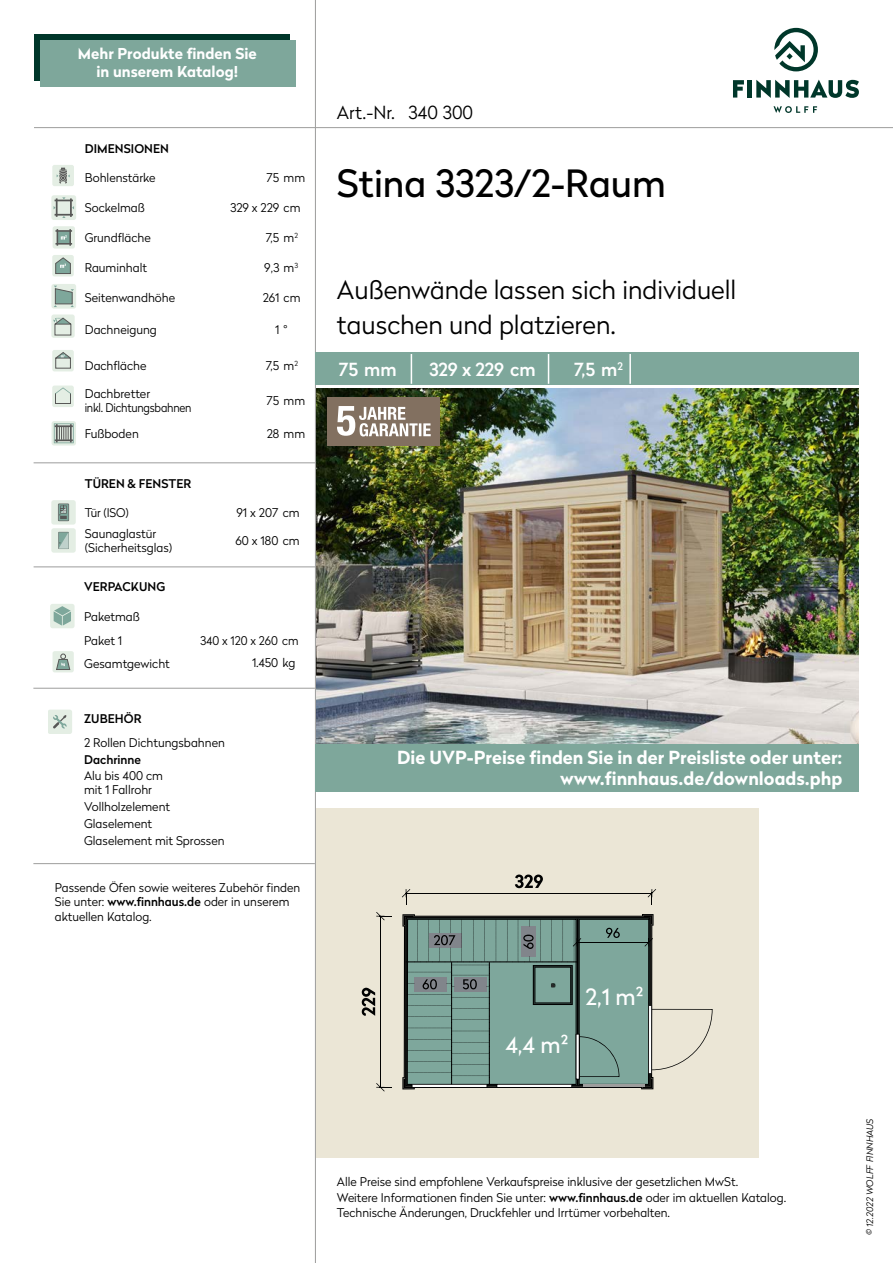
<style>
.page{position:relative;width:893px;height:1263px;background:#fff}
.page>*{position:absolute;margin:0;border:0;box-sizing:border-box;transform-origin:0 0}
.t1{font:37.5px "Radikal";color:#000}
.t2{font:300 25.5px/34.5px "Radikal";color:#000}
.t3{font:22.35px "Radikal";color:#fff}
.t4{font:700 18px/21.6px "Radikal";color:#fff;text-align:right}
.t5{font:500 18px "Radikal";color:#fff}
.t6{font:300 18px "Radikal";color:#000}
.t7{font:700 15px/18px "Radikal";color:#fff;text-align:center}
.t8{font:300 12px/14.4px "Radikal";color:#000}
.t9{font:500 12px "Radikal";letter-spacing:.005em;color:#000}
.t10{font:300 12px/14.4px "Radikal";letter-spacing:-.02em;color:#000}
.t11{font:italic 300 9px "Radikal";color:#000}
.s1{font-weight:500}
</style>
<div class="page">
<img style="left:316px;top:388px;width:543px;height:356px">
<hr style="left:316px;top:127px;width:577px;height:1px;background:#9d9d9c">
<hr style="left:315px;top:0;width:1px;height:1263px;background:#9d9d9c">
<div style="left:316px;top:808px;width:442px;height:350px;background:#ebe6d6"></div>
<div style="left:315px;top:352px;width:544px;height:32px;background:#7ea79b"></div>
<div style="left:328px;top:397px;width:112px;height:48px;background:#827060"></div>
<svg style="left:337px;top:406px;width:94px;height:30px"></svg>
<div style="left:52px;top:500px;width:24px;height:25px;background:#e4eee4;border-radius:3px"></div>
<svg style="left:58px;top:504px;width:11px;height:17px"></svg>
<div style="left:52px;top:528px;width:24px;height:25px;background:#e4eee4;border-radius:3px"></div>
<svg style="left:58px;top:532px;width:11px;height:17px"></svg>
<div style="left:52px;top:165px;width:22px;height:21px;background:#e4eee4;border-radius:2px"></div>
<svg style="left:57px;top:168px;width:13px;height:15px"></svg>
<div style="left:51px;top:195px;width:25px;height:25px;background:#e4eee4;border-radius:3px"></div>
<svg style="left:54px;top:197px;width:20px;height:21px"></svg>
<div style="left:53px;top:226px;width:22px;height:23px;background:#e4eee4;border-radius:2px"></div>
<svg style="left:55px;top:229px;width:17px;height:17px"></svg>
<div style="left:52px;top:255px;width:22px;height:21px;background:#e4eee4;border-radius:2px"></div>
<svg style="left:55px;top:257px;width:16px;height:17px"></svg>
<div style="left:51px;top:284px;width:25px;height:25px;background:#e4eee4;border-radius:3px"></div>
<svg style="left:54px;top:286px;width:20px;height:21px"></svg>
<div style="left:51px;top:314px;width:24px;height:24px;background:#e4eee4;border-radius:2px"></div>
<svg style="left:53px;top:317px;width:19px;height:19px"></svg>
<div style="left:52px;top:350px;width:22px;height:21px;background:#e4eee4;border-radius:2px"></div>
<svg style="left:55px;top:352px;width:16px;height:17px"></svg>
<div style="left:52px;top:385px;width:22px;height:22px;background:#e4eee4;border-radius:2px"></div>
<svg style="left:55px;top:387px;width:16px;height:17px"></svg>
<svg style="left:52px;top:421px;width:24px;height:24px"></svg>
<svg style="left:54px;top:423px;width:20px;height:20px"></svg>
<div style="left:48px;top:710px;width:24px;height:23px;background:#e4eee4;border-radius:3px"></div>
<svg style="left:53px;top:715px;width:14px;height:13px"></svg>
<div style="left:50px;top:604px;width:25px;height:24px;background:#e4eee4;border-radius:3px"></div>
<svg style="left:54px;top:606px;width:17px;height:20px"></svg>
<div style="left:53px;top:651px;width:21px;height:21px;background:#e4eee4;border-radius:2px"></div>
<svg style="left:56px;top:654px;width:15px;height:16px"></svg>
<hr style="left:411px;top:354px;width:1px;height:30px;background:#fff">
<hr style="left:548px;top:354px;width:1px;height:30px;background:#fff">
<hr style="left:629px;top:354px;width:2px;height:30px;background:#fff">
<hr style="left:34px;top:462px;width:282px;height:1px;background:#9d9d9c">
<hr style="left:34px;top:566px;width:282px;height:1px;background:#9d9d9c">
<hr style="left:33px;top:863px;width:282px;height:1px;background:#9d9d9c">
<hr style="left:34px;top:127px;width:281px;height:1px;background:#9d9d9c">
<hr style="left:33px;top:688px;width:282px;height:1px;background:#9d9d9c">
<hr style="left:406px;top:893px;width:246px;height:1px;background:#010202">
<svg style="left:402px;top:889px;width:8px;height:15px"></svg>
<svg style="left:648px;top:889px;width:8px;height:15px"></svg>
<svg style="left:515px;top:874px;width:28px;height:14px"></svg>
<hr style="left:380px;top:916px;width:1px;height:172px;background:#010202">
<svg style="left:376px;top:1083px;width:16px;height:8px"></svg>
<svg style="left:376px;top:912px;width:16px;height:8px"></svg>
<svg style="left:362px;top:988px;width:13px;height:28px"></svg>
<svg style="left:402px;top:914px;width:311px;height:175px"></svg>
<hr style="left:584px;top:1084px;width:61px;height:3px;background:#9d9d9c">
<div style="left:316px;top:744px;width:543px;height:48px;background:#7ea79b"></div>
<div style="left:34px;top:34px;width:255px;height:46px;background:#00372a"></div>
<div style="left:40px;top:41px;width:255px;height:46px;background:#7ea79b"></div>
<svg style="left:774px;top:28px;width:44px;height:43px"></svg>
<svg style="left:773px;top:106px;width:44px;height:7px"></svg>
<svg style="left:733px;top:80px;width:11px;height:18px"></svg>
<hr style="left:748px;top:80px;width:4px;height:18px;background:#00372a">
<svg style="left:756px;top:80px;width:103px;height:18px"></svg>
<p class="t7" style="left:78px;top:44px;width:181px">Mehr Produkte finden Sie in unserem Katalog!</p>
<p class="t9" style="left:85px;top:140px;width:86px">DIMENSIONEN</p>
<p class="t8" style="left:85px;top:170px;width:72px">Bohlenstärke</p>
<p class="t8" style="left:267px;top:170px;width:40px">75 mm</p>
<p class="t8" style="left:85px;top:200px;width:62px">Sockelmaß</p>
<p class="t8" style="left:230px;top:200px;width:72px">329 x 229 cm</p>
<p class="t8" style="left:85px;top:230px;width:68px">Grundfläche</p>
<p class="t8" style="left:266px;top:230px;width:34px">7,5 m<sup>2</sup></p>
<p class="t8" style="left:85px;top:260px;width:64px">Rauminhalt</p>
<p class="t8" style="left:264px;top:260px;width:35px">9,3 m<sup>3</sup></p>
<p class="t8" style="left:85px;top:289px;width:92px">Seitenwandhöhe</p>
<p class="t8" style="left:263px;top:289px;width:39px">261 cm</p>
<p class="t8" style="left:85px;top:322px;width:74px">Dachneigung</p>
<p class="t8" style="left:275px;top:322px;width:14px">1 °</p>
<p class="t8" style="left:85px;top:358px;width:63px">Dachfläche</p>
<p class="t8" style="left:266px;top:358px;width:34px">7,5 m<sup>2</sup></p>
<p class="t10" style="left:85px;top:386px;width:108px">Dachbretter<br>inkl. Dichtungsbahnen</p>
<p class="t8" style="left:267px;top:393px;width:40px">75 mm</p>
<p class="t8" style="left:85px;top:426px;width:56px">Fußboden</p>
<p class="t8" style="left:267px;top:426px;width:40px">28 mm</p>
<p class="t9" style="left:85px;top:475px;width:108px">TÜREN &amp; FENSTER</p>
<p class="t8" style="left:85px;top:505px;width:46px">Tür (ISO)</p>
<p class="t8" style="left:237px;top:505px;width:65px">91 x 207 cm</p>
<p class="t8" style="left:85px;top:526px;width:89px">Saunaglastür (Sicherheitsglas)</p>
<p class="t8" style="left:236px;top:533px;width:66px">60 x 180 cm</p>
<p class="t9" style="left:84px;top:578px;width:83px">VERPACKUNG</p>
<p class="t8" style="left:84px;top:605px;width:57px;line-height:23.4px">Paketmaß<br>Paket 1</p>
<p class="t8" style="left:200px;top:632px;width:100px">340 x 120 x 260 cm</p>
<p class="t8" style="left:84px;top:656px;width:87px">Gesamtgewicht</p>
<p class="t8" style="left:252px;top:655px;width:45px">1.450 kg</p>
<p class="t9" style="left:84px;top:710px;width:59px">ZUBEHÖR</p>
<p class="t8" style="left:84px;top:734px;width:142px">2 Rollen Dichtungsbahnen</p>
<p class="t9" style="left:84px;top:751px;width:59px">Dachrinne</p>
<p class="t8" style="left:84px;top:768px;width:80px">Alu bis 400 cm mit 1 Fallrohr</p>
<p class="t8" style="left:84px;top:798px;width:142px;line-height:17px">Vollholzelement<br>Glaselement<br>Glaselement mit Sprossen</p>
<p class="t8" style="left:55px;top:880px;width:247px">Passende Öfen sowie weiteres Zubehör finden<br>Sie unter: <span class="s1">www.finnhaus.de</span> oder in unserem aktuellen Katalog.</p>
<h3 class="t6" style="left:337px;top:100px;width:138px">Art.-Nr. 340 300</h3>
<h1 class="t1" style="left:337px;top:157px;width:330px">Stina 3323/2-Raum</h1>
<h2 class="t2" style="left:337px;top:272px;width:401px">Außenwände lassen sich individuell tauschen und platzieren.</h2>
<h3 class="t5" style="left:339px;top:356px;width:59px">75 mm</h3>
<h3 class="t5" style="left:429px;top:356px;width:108px">329 x 229 cm</h3>
<h3 class="t5" style="left:574px;top:356px;width:50px">7,5 m<sup>2</sup></h3>
<h3 class="t4" style="left:397px;top:745px;width:447px">Die UVP-Preise finden Sie in der Preisliste oder unter: www.finnhaus.de/downloads.php</h3>
<h3 class="t3" style="left:505px;top:1029px;width:64px">4,4 m2</h3>
<h3 class="t3" style="left:585px;top:981px;width:59px">2,1 m2</h3>
<p class="t8" style="left:337px;top:1174px;width:403px">Alle Preise sind empfohlene Verkaufspreise inklusive der gesetzlichen MwSt.</p>
<p class="t8" style="left:337px;top:1190px;width:451px">Weitere Informationen finden Sie unter: <span class="s1">www.finnhaus.de</span> oder im aktuellen Katalog.</p>
<p class="t8" style="left:337px;top:1205px;width:335px">Technische Änderungen, Druckfehler und Irrtümer vorbehalten.</p>
<p class="t11" style="left:864px;top:1235px;width:118px;rotate:-90deg">© 12.2022 WOLFF FINNHAUS</p>
</div>
